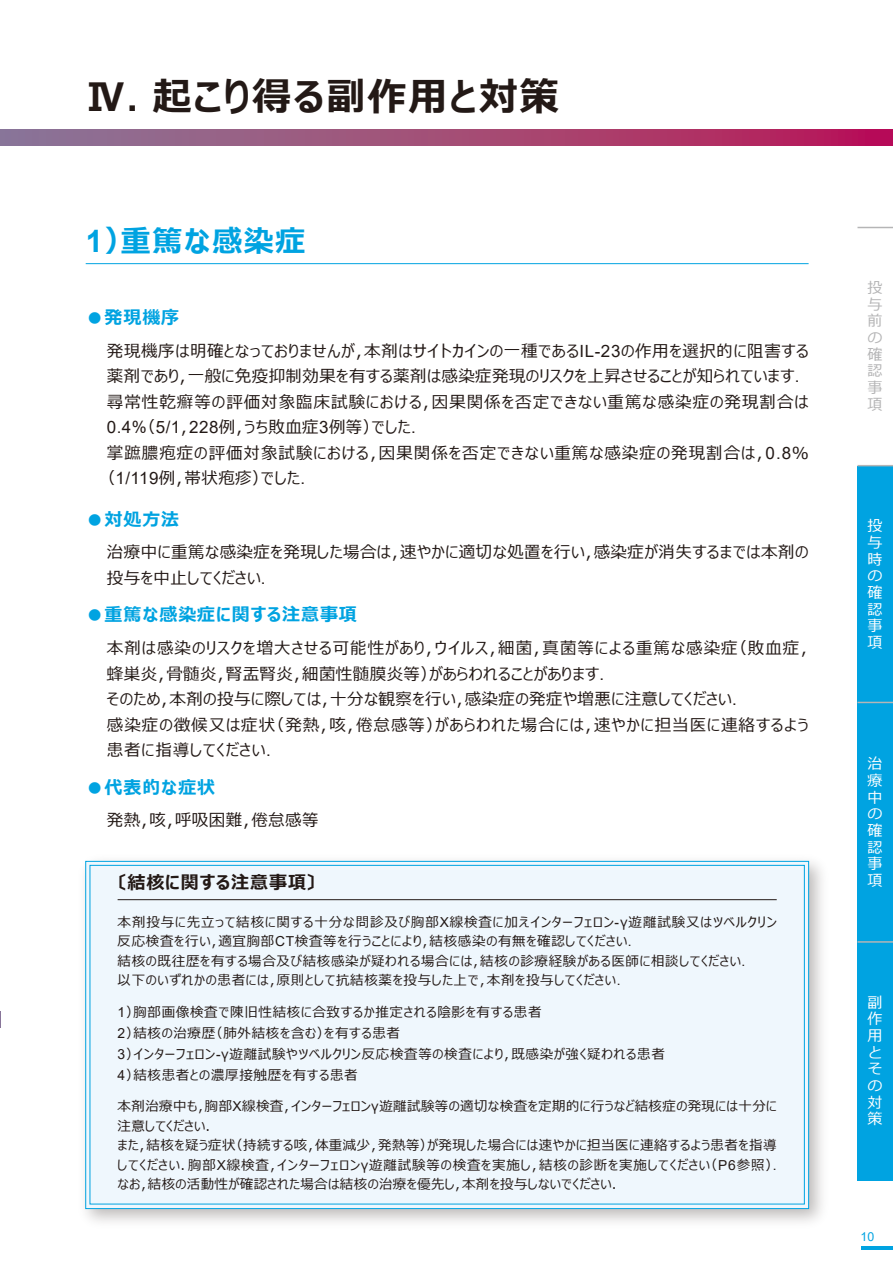
<style>
.page{position:relative;width:893px;height:1263px;background:#fff}
.page>*{position:absolute;margin:0;border:0;box-sizing:border-box;transform-origin:0 0}
.t1{font:700 39px "Meiryo UI";letter-spacing:.05em;color:#231916}
.t2{font:700 30px "Meiryo UI";letter-spacing:.05em;color:#00a3e1}
.t3{font:700 18px "Meiryo UI";letter-spacing:.05em;color:#00a3e1}
.t4{font:700 18px "Meiryo UI";letter-spacing:.05em;color:#231916}
.t5{font:16.5px/25.5px "Meiryo UI";letter-spacing:.06em;color:#231916}
.t6{font:16.5px/25.5px "Meiryo UI";letter-spacing:.035em;color:#231916}
.t7{font:15px/16.6px "Meiryo UI";color:#fff;text-align:justify}
.t8{font:15px/16.6px "Meiryo UI";color:#b5b5b6;text-align:justify}
.t9{font:13.5px/19.5px "Meiryo UI";letter-spacing:.05em;color:#231916}
.t10{font:13.5px/19.5px "Meiryo UI";letter-spacing:.03em;color:#231916}
.t11{font:12.3px "Arial";color:#00a3e1}
.s1{font-family:"Arial";font-size:39.75px}
.s2{font-family:"Arial";font-size:30.9px}
.s3{font-family:"Arial";font-size:16.8px}
.s4{font-family:"Arial";font-size:16.95px}
.s5{font-family:"Arial";font-size:13.8px}
.s6{font-family:"Arial";font-size:13.95px}
</style>
<div class="page">
<hr style="left:861px;top:1246px;width:32px;height:4px;background:#00a3e1">
<svg style="left:0;top:130px;width:893px;height:15px;background:#a24a76"></svg>
<svg style="left:0;top:1011px;width:1px;height:16px"></svg>
<img style="left:84px;top:860px;width:739px;height:362px">
<div style="left:86px;top:861px;width:723px;height:347px;background:#eff7fd"></div>
<hr style="left:118px;top:899px;width:659px;height:1px;background:#231916">
<hr style="left:86px;top:263px;width:723px;height:1px;background:#00a3e1">
<div style="left:857px;top:942px;width:36px;height:238px;background:#00a3e1"></div>
<div style="left:857px;top:704px;width:36px;height:238px;background:#00a3e1"></div>
<div style="left:857px;top:467px;width:36px;height:238px;background:#00a3e1"></div>
<hr style="left:857px;top:465px;width:36px;height:1px;background:#b5b5b6">
<hr style="left:857px;top:227px;width:36px;height:1px;background:#b5b5b6">
<hr style="left:857px;top:1179px;width:36px;height:2px;background:#00a3e1">
<hr style="left:857px;top:941px;width:36px;height:2px;background:#b5b5b6">
<hr style="left:857px;top:702px;width:36px;height:1px;background:#b5b5b6">
<h1 class="t1" style="left:86px;top:69px;width:475px">Ⅳ<span class="s1">.</span> 起こり得る副作用と対策</h1>
<h2 class="t2" style="left:86px;top:220px;width:221px"><span class="s2">1</span>）重篤な感染症</h2>
<h3 class="t3" style="left:86px;top:305px;width:95px">●発現機序</h3>
<p class="t6" style="left:107px;top:339px;width:703px">発現機序は明確となっておりませんが，本剤はサイトカインの一種である<span class="s3">IL-</span><span class="s4">23</span>の作用を選択的に阻害する</p>
<p class="t6" style="left:107px;top:364px;width:694px">薬剤であり，一般に免疫抑制効果を有する薬剤は感染症発現のリスクを上昇させることが知られています<span class="s3">.</span></p>
<p class="t5" style="left:107px;top:390px;width:703px">尋常性乾癬等の評価対象臨床試験における，因果関係を否定できない重篤な感染症の発現割合は</p>
<p class="t6" style="left:107px;top:415px;width:310px"><span class="s4">0</span><span class="s3">.</span><span class="s4">4</span><span class="s3">%</span>（<span class="s4">5</span><span class="s3">/</span><span class="s4">1</span>，<span class="s4">228</span>例，うち敗血症<span class="s4">3</span>例等）でした<span class="s3">.</span></p>
<p class="t5" style="left:107px;top:441px;width:703px">掌蹠膿疱症の評価対象試験における，因果関係を否定できない重篤な感染症の発現割合は，<span class="s4">0</span><span class="s3">.</span><span class="s4">8</span>％</p>
<p class="t6" style="left:99px;top:466px;width:208px">（<span class="s4">1</span><span class="s3">/</span><span class="s4">119</span>例，帯状疱疹）でした<span class="s3">.</span></p>
<h3 class="t3" style="left:86px;top:506px;width:95px">●対処方法</h3>
<p class="t6" style="left:107px;top:540px;width:703px">治療中に重篤な感染症を発現した場合は，速やかに適切な処置を行い，感染症が消失するまでは本剤の投与を中止してください<span class="s3">.</span></p>
<h3 class="t3" style="left:86px;top:602px;width:273px">●重篤な感染症に関する注意事項</h3>
<p class="t5" style="left:107px;top:636px;width:711px">本剤は感染のリスクを増大させる可能性があり，ウイルス，細菌，真菌等による重篤な感染症（敗血症，蜂巣炎，骨髄炎，腎盂腎炎，細菌性髄膜炎等）があらわれることがあります<span class="s3">.<br></span>そのため，本剤の投与に際しては，十分な観察を行い，感染症の発症や増悪に注意してください<span class="s3">.<br></span>感染症の徴候又は症状（発熱，咳，倦怠感等）があらわれた場合には，速やかに担当医に連絡するよう患者に指導してください<span class="s3">.</span></p>
<h3 class="t3" style="left:86px;top:774px;width:131px">●代表的な症状</h3>
<p class="t6" style="left:107px;top:808px;width:213px">発熱，咳，呼吸困難，倦怠感等</p>
<h3 class="t4" style="left:118px;top:870px;width:200px">〔結核に関する注意事項〕</h3>
<p class="t9" style="left:118px;top:913px;width:661px">本剤投与に先立って結核に関する十分な問診及び胸部<span class="s5">X</span>線検査に加えインターフェロン<span class="s5">-</span>γ遊離試験又はツベルクリン反応検査を行い，適宜胸部<span class="s5">CT</span>検査等を行うことにより，結核感染の有無を確認してください<span class="s5">.<br></span>結核の既往歴を有する場合及び結核感染が疑われる場合には，結核の診療経験がある医師に相談してください<span class="s5">.<br></span>以下のいずれかの患者には，原則として抗結核薬を投与した上で，本剤を投与してください<span class="s5">.</span></p>
<p class="t9" style="left:118px;top:1002px;width:549px;line-height:21px"><span class="s6">1</span>）胸部画像検査で陳旧性結核に合致するか推定される陰影を有する患者<br><span class="s6">2</span>）結核の治療歴（肺外結核を含む）を有する患者<br><span class="s6">3</span>）インターフェロン<span class="s5">-</span>γ遊離試験やツベルクリン反応検査等の検査により，既感染が強く疑われる患者<span class="s6">4</span>）結核患者との濃厚接触歴を有する患者</p>
<p class="t10" style="left:118px;top:1097px;width:663px">本剤治療中も，胸部<span class="s5">X</span>線検査，インターフェロンγ遊離試験等の適切な検査を定期的に行うなど結核症の発現には十分に注意してください．<br>また，結核を疑う症状（持続する咳，体重減少，発熱等）が発現した場合には速やかに担当医に連絡するよう患者を指導してください．胸部<span class="s5">X</span>線検査，インターフェロンγ遊離試験等の検査を実施し，結核の診断を実施してください（<span class="s5">P</span><span class="s6">6</span>参照）<span class="s5">.</span>なお，結核の活動性が確認された場合は結核の治療を優先し，本剤を投与しないでください．</p>
<p class="t8" style="left:867px;top:280px;width:16px">投与前の確認事項</p>
<p class="t7" style="left:867px;top:518px;width:16px">投与時の確認事項</p>
<p class="t7" style="left:867px;top:756px;width:16px">治療中の確認事項</p>
<p class="t7" style="left:867px;top:995px;width:16px">副作用とその対策</p>
<p class="t11" style="left:860px;top:1228px;width:15px">10</p>
</div>
